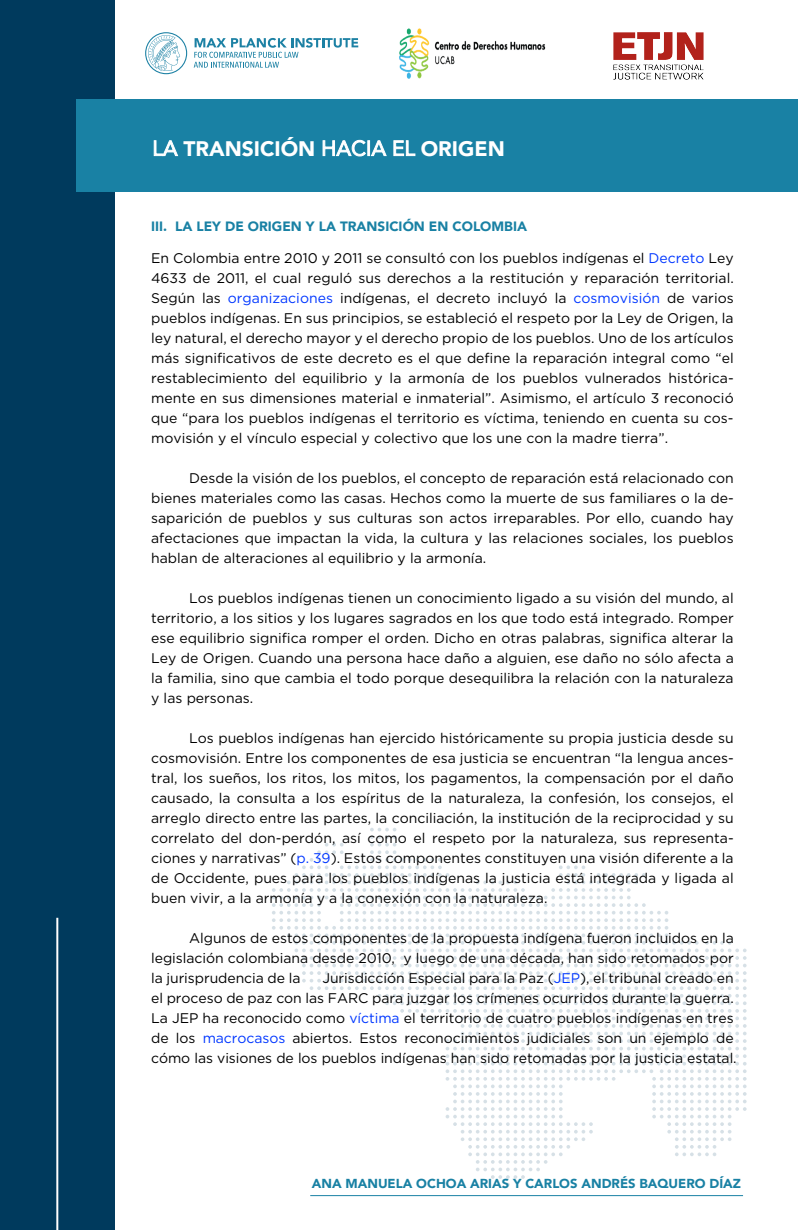
<style>
.page{position:relative;width:798px;height:1230px;background:#fff}
.page>*{position:absolute;margin:0;border:0;box-sizing:border-box;transform-origin:0 0}
.t1{font:900 21px "Avenir";color:#fff}
.t2{font:14px/20px "Gotham";letter-spacing:-.005em;color:#000;text-align:justify}
.t3{font:900 13.5px "Avenir";color:#1981a4}
.t4{font:900 13px "Avenir";color:#1981a4}
.s1{font-weight:400}
.s2{color:#0037ff}
</style>
<div class="page">
<svg style="left:272px;top:828px;width:474px;height:358px"></svg>
<div style="left:0;top:0;width:115px;height:1230px;background:#003a5d"></div>
<div style="left:76px;top:99px;width:722px;height:93px;background:#1981a4"></div>
<svg style="left:145px;top:32px;width:42px;height:42px"></svg>
<svg style="left:194px;top:38px;width:164px;height:30px"></svg>
<img style="left:399px;top:28px;width:146px;height:51px">
<hr style="left:56px;top:918px;width:2px;height:312px;background:#fff">
<img style="left:614px;top:32px;width:89px;height:48px">
<hr style="left:310px;top:1195px;width:433px;height:1px;background:#1981a4">
<h1 class="t1" style="left:152px;top:130px;width:354px"><span class="s1">LA</span> TRANSICIÓN <span class="s1">HACIA EL</span> ORIGEN</h1>
<p class="t3" style="left:151px;top:214px;width:377px">III. LA LEY DE ORIGEN Y LA TRANSICIÓN EN COLOMBIA</p>
<p class="t2" style="left:151px;top:247px;width:584px">En Colombia entre 2010 y 2011 se consultó con los pueblos indígenas el <span class="s2">Decreto</span> Ley 4633 de 2011, el cual reguló sus derechos a la restitución y reparación territorial.<br>Según las <span class="s2">organizaciones</span> indígenas, el decreto incluyó la <span class="s2">cosmovisión</span> de varios pueblos indígenas. En sus principios, se estableció el respeto por la Ley de Origen, la ley natural, el derecho mayor y el derecho propio de los pueblos. Uno de los artículos más significativos de este decreto es el que define la reparación integral como “el restablecimiento del equilibrio y la armonía de los pueblos vulnerados histórica&shy;mente en sus dimensiones material e inmaterial”. Asimismo, el artículo 3 reconoció que “para los pueblos indígenas el territorio es víctima, teniendo en cuenta su cos&shy;movisión y el vínculo especial y colectivo que los une con la madre tierra”.</p>
<p class="t2" style="left:151px;top:467px;width:584px;text-indent:38px">Desde la visión de los pueblos, el concepto de reparación está relacionado con bienes materiales como las casas. Hechos como la muerte de sus familiares o la de&shy;saparición de pueblos y sus culturas son actos irreparables. Por ello, cuando hay afectaciones que impactan la vida, la cultura y las relaciones sociales, los pueblos hablan de alteraciones al equilibrio y la armonía.</p>
<p class="t2" style="left:151px;top:587px;width:584px;text-indent:38px">Los pueblos indígenas tienen un conocimiento ligado a su visión del mundo, al territorio, a los sitios y los lugares sagrados en los que todo está integrado. Romper ese equilibrio significa romper el orden. Dicho en otras palabras, significa alterar la Ley de Origen. Cuando una persona hace daño a alguien, ese daño no sólo afecta a la familia, sino que cambia el todo porque desequilibra la relación con la naturaleza y las personas.</p>
<p class="t2" style="left:151px;top:727px;width:584px;text-indent:38px">Los pueblos indígenas han ejercido históricamente su propia justicia desde su cosmovisión. Entre los componentes de esa justicia se encuentran “la lengua ances&shy;tral, los sueños, los ritos, los mitos, los pagamentos, la compensación por el daño causado, la consulta a los espíritus de la naturaleza, la confesión, los consejos, el arreglo directo entre las partes, la conciliación, la institución de la reciprocidad y su correlato del don-perdón, así como el respeto por la naturaleza, sus representa&shy;ciones y narrativas” (<span class="s2">p. 39</span>). Estos componentes constituyen una visión diferente a la de Occidente, pues para los pueblos indígenas la justicia está integrada y ligada al buen vivir, a la armonía y a la conexión con la naturaleza.</p>
<p class="t2" style="left:151px;top:927px;width:584px;text-indent:38px">Algunos de estos componentes de la propuesta indígena fueron incluidos en la legislación colombiana desde 2010, y luego de una década, han sido retomados por la jurisprudencia de la</p>
<p class="t2" style="left:151px;top:967px;width:587px;text-align:left;text-indent:171px">Jurisdicción Especial para la Paz (<span class="s2">JEP</span>), el tribunal creado en el proceso de paz con las FARC para juzgar los crímenes ocurridos durante la guerra.<br>La JEP ha reconocido como <span class="s2">víctima</span> el territorio de cuatro pueblos indígenas en tres de los <span class="s2">macrocasos</span> abiertos. Estos reconocimientos judiciales son un ejemplo de cómo las visiones de los pueblos indígenas han sido retomadas por la justicia estatal.</p>
<p class="t4" style="left:312px;top:1172px;width:431px">ANA MANUELA OCHOA ARIAS Y CARLOS ANDRÉS BAQUERO DÍAZ</p>
</div>
